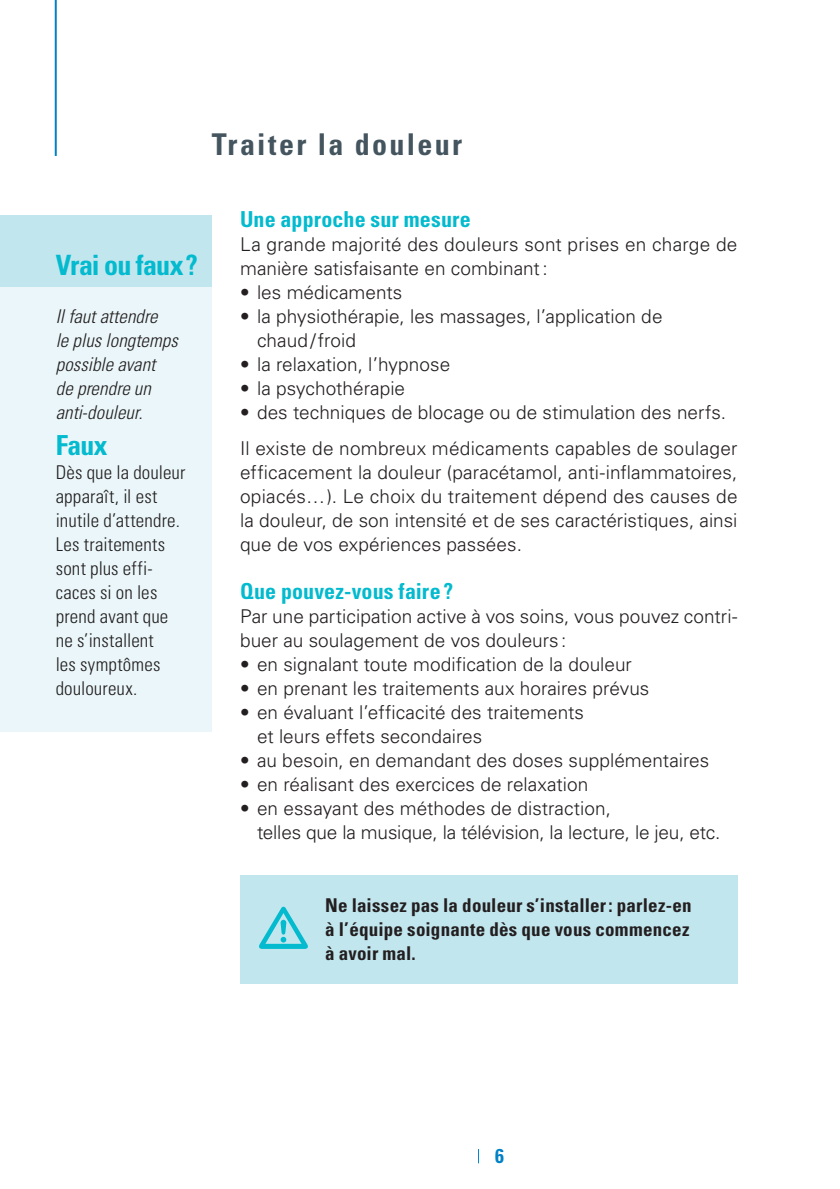
<style>
.page{position:relative;width:840px;height:1189px;background:#fff}
.page>*{position:absolute;margin:0;border:0;box-sizing:border-box;transform-origin:0 0}
.t1{font:700 condensed 30px "Univers LT Std";letter-spacing:.075em;color:#45555f}
.t2{font:700 condensed 28px "Univers LT Std";letter-spacing:-.035em;color:#03bace}
.t3{font:700 condensed 27.6px "Univers LT Std";color:#03bace}
.t4{font:700 condensed 22px "Univers LT Std";letter-spacing:.005em;color:#03bace}
.t5{font:700 condensed 20px "Univers LT Std";color:#0081c6}
.t6{font:300 19px/24px "Univers LT Std";color:#231f20}
.t7{font:300 condensed 19px/24px "Univers LT Std";letter-spacing:.01em;color:#231f20}
.t8{font:700 condensed 19px/24px "Univers LT Std";letter-spacing:.01em;color:#231f20}
.t9{font:italic 300 condensed 19px/24px "Univers LT Std";letter-spacing:.005em;color:#231f20}
</style>
<div class="page">
<hr style="left:55px;top:0;width:2px;height:156px;background:#0081c6">
<svg style="left:478px;top:1149px;width:1px;height:14px"></svg>
<div style="left:240px;top:875px;width:497px;height:108px;background:#c2e6ee"></div>
<svg style="left:259px;top:906px;width:49px;height:43px"></svg>
<div style="left:0;top:287px;width:212px;height:444px;background:#eaf6f9"></div>
<div style="left:0;top:215px;width:212px;height:72px;background:#c2e6ee"></div>
<h1 class="t1" style="left:212px;top:126px;width:252px">Traiter la douleur</h1>
<h2 class="t2" style="left:56px;top:248px;width:144px">Vrai ou faux?</h2>
<p class="t9" style="left:56px;top:304px;width:124px">Il faut attendre<br>le plus longtemps possible avant<br>de prendre un anti-douleur.</p>
<h3 class="t3" style="left:56px;top:428px;width:53px">Faux</h3>
<p class="t7" style="left:56px;top:460px;width:131px">Dès que la douleur apparaît, il est inutile d’attendre.<br>Les traitements sont plus effi&shy;caces si on les prend avant que ne s’installent<br>les symptômes douloureux.</p>
<p class="t4" style="left:240px;top:206px;width:232px">Une approche sur mesure</p>
<p class="t6" style="left:240px;top:232px;width:499px">La grande majorité des douleurs sont prises en charge de manière satisfaisante en combinant:</p>
<p class="t6" style="left:240px;top:280px;width:164px">• les médicaments</p>
<p class="t6" style="left:257px;top:304px;width:407px;text-indent:-17px">• la physiothérapie, les massages, l’application de chaud/froid</p>
<p class="t6" style="left:240px;top:352px;width:212px">• la relaxation, l’hypnose</p>
<p class="t6" style="left:240px;top:376px;width:167px">• la psychothérapie</p>
<p class="t6" style="left:240px;top:394px;width:499px;line-height:36px">• des techniques de blocage ou de stimulation des nerfs.<br>Il existe de nombreux médicaments capables de soulager</p>
<p class="t6" style="left:240px;top:460px;width:499px;text-align:justify">efficacement la douleur (paracétamol, anti-inflammatoires, opiacés…). Le choix du traitement dépend des causes de la douleur, de son intensité et de ses caractéristiques, ainsi que de vos expériences passées.</p>
<p class="t4" style="left:240px;top:578px;width:215px">Que pouvez-vous faire?</p>
<p class="t6" style="left:240px;top:604px;width:499px">Par une participation active à vos soins, vous pouvez contri&shy;buer au soulagement de vos douleurs :</p>
<p class="t6" style="left:240px;top:652px;width:393px">• en signalant toute modification de la douleur</p>
<p class="t6" style="left:240px;top:676px;width:411px">• en prenant les traitements aux horaires prévus</p>
<p class="t6" style="left:257px;top:700px;width:328px;text-indent:-17px">• en évaluant l’efficacité des traitements et leurs effets secondaires</p>
<p class="t6" style="left:240px;top:748px;width:471px">• au besoin, en demandant des doses supplémentaires</p>
<p class="t6" style="left:240px;top:772px;width:350px">• en réalisant des exercices de relaxation</p>
<p class="t6" style="left:257px;top:796px;width:465px;text-indent:-17px">• en essayant des méthodes de distraction,<br>telles que la musique, la télévision, la lecture, le jeu, etc.</p>
<p class="t8" style="left:325px;top:893px;width:368px">Ne laissez pas la douleur s’installer: parlez-en à l’équipe soignante dès que vous commencez à avoir mal.</p>
<p class="t5" style="left:495px;top:1144px;width:10px">6</p>
</div>
